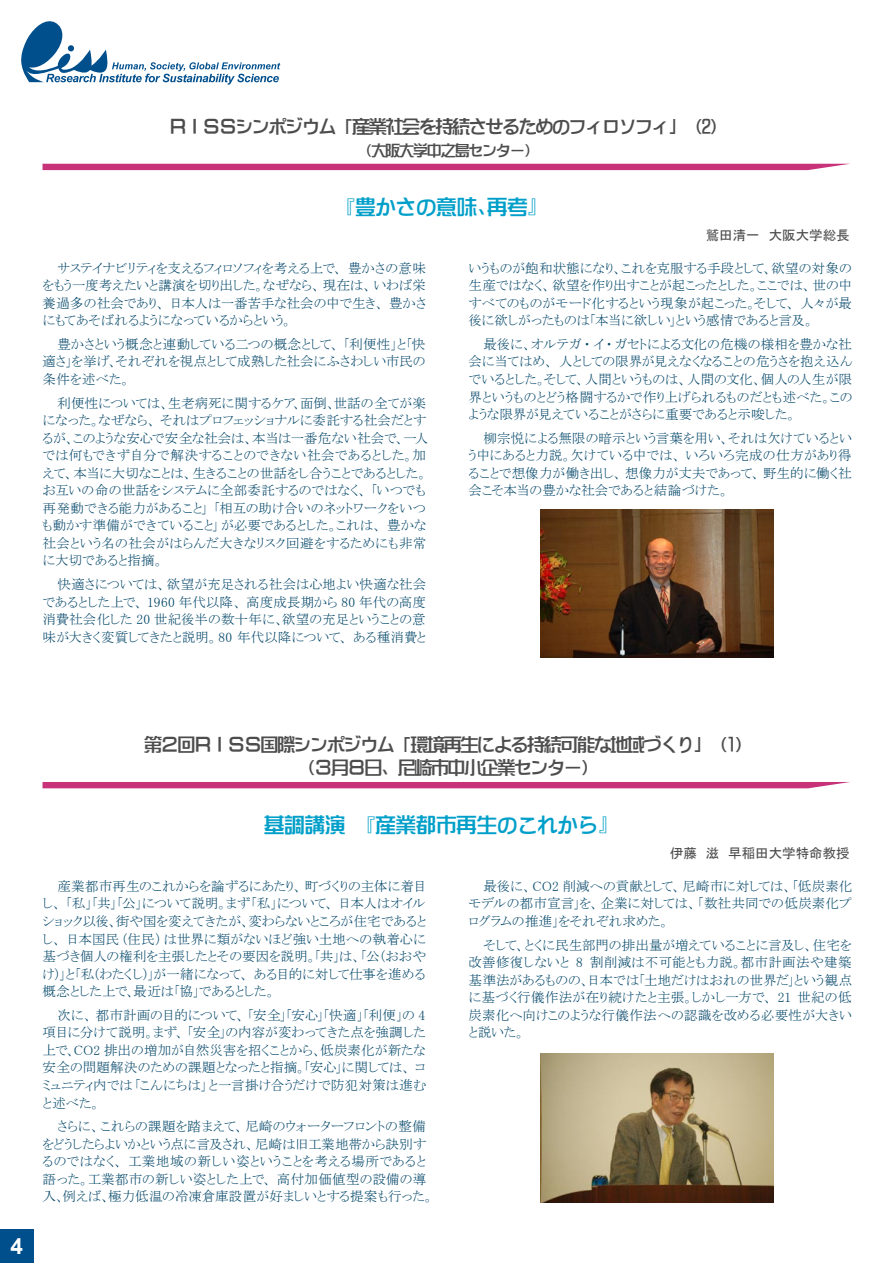
<style>
.page{position:relative;width:893px;height:1263px;background:#fff}
.page>*{position:absolute;margin:0;border:0;box-sizing:border-box;transform-origin:0 0}
.t1{font:700 22.5px "Arial";color:#fff}
.t2{font:20.25px "Singeitai EG Extra SJIS";color:#009fc9}
.t3{font:18px/22.5px "Singeitai EG Extra SJIS";letter-spacing:-.075em;color:#4d4d4d;text-align:center}
.t4{font:15px "Singeitai EG Extra SJIS";letter-spacing:-.075em;color:#4d4d4d}
.t5{font:13.5px/17.5px "MS P Mincho";letter-spacing:.005em;color:#004568;text-align:justify}
.t6{font:13.5px "MS P Gothic";color:#4d4d4d}
</style>
<div class="page">
<div style="left:0;top:1229px;width:34px;height:34px;background:#004f8d"></div>
<svg style="left:21px;top:21px;width:259px;height:64px"></svg>
<div style="left:43px;top:164px;width:805px;height:6px;background:#c73279"></div>
<div style="left:43px;top:782px;width:807px;height:6px;background:#c73279"></div>
<img style="left:540px;top:509px;width:234px;height:149px">
<img style="left:540px;top:1053px;width:234px;height:149px">
<p class="t3" style="left:169px;top:115px;width:560px">ＲＩＳＳシンポジウム「産業社会を持続させるためのフィロソフィ」（2）</p>
<p class="t4" style="left:358px;top:143px;width:183px">（大阪大学中之島センター）</p>
<p class="t2" style="left:335px;top:196px;width:214px">『豊かさの意味、再考』</p>
<p class="t6" style="left:706px;top:228px;width:145px">鷲田清一　大阪大学総長</p>
<p class="t5" style="left:43px;top:259px;width:385px;text-indent:15px">サステイナビリティを支えるフィロソフィを考える上で、豊かさの意味をもう一度考えたいと講演を切り出した。なぜなら、現在は、いわば栄養過多の社会であり、日本人は一番苦手な社会の中で生き、豊かさにもてあそばれるようになっているからという。</p>
<p class="t5" style="left:43px;top:335px;width:385px;text-indent:15px">豊かさという概念と連動している二つの概念として、「利便性」と「快適さ」を挙げ、それぞれを視点として成熟した社会にふさわしい市民の条件を述べた。</p>
<p class="t5" style="left:43px;top:394px;width:387px;text-align:left;text-indent:15px">利便性については、生老病死に関するケア、面倒、世話の全てが楽になった。なぜなら、それはプロフェッショナルに委託する社会だとするが、このような安心で安全な社会は、本当は一番危ない社会で、一人では何もできず自分で解決することのできない社会であるとした。加えて、本当に大切なことは、生きることの世話をし合うことであるとした。お互いの命の世話をシステムに全部委託するのではなく、「いつでも再発動できる能力があること」「相互の助け合いのネットワークをいつも動かす準備ができていること」が必要であるとした。これは、豊かな社会という名の社会がはらんだ大きなリスク回避をするためにも非常に大切であると指摘。</p>
<p class="t5" style="left:43px;top:575px;width:385px;text-indent:15px">快適さについては、欲望が充足される社会は心地よい快適な社会であるとした上で、 1960 年代以降、高度成長期から 80 年代の高度消費社会化した 20 世紀後半の数十年に、欲望の充足ということの意味が大きく変質してきたと説明。80 年代以降について、ある種消費と</p>
<p class="t5" style="left:468px;top:259px;width:385px">いうものが飽和状態になり、これを克服する手段として、欲望の対象の生産ではなく、欲望を作り出すことが起こったとした。ここでは、世の中すべてのものがモード化するという現象が起こった。そして、人々が最後に欲しがったものは「本当に欲しい」という感情であると言及。</p>
<p class="t5" style="left:468px;top:335px;width:386px;text-indent:15px">最後に、オルテガ・イ・ガセトによる文化の危機の様相を豊かな社会に当てはめ、人としての限界が見えなくなることの危うさを抱え込んでいるとした。そして、人間というものは、人間の文化、個人の人生が限界というものとどう格闘するかで作り上げられるものだとも述べた。このような限界が見えていることがさらに重要であると示唆した。</p>
<p class="t5" style="left:468px;top:429px;width:385px;text-indent:15px">柳宗悦による無限の暗示という言葉を用い、それは欠けているという中にあると力説。欠けている中では、いろいろ完成の仕方があり得ることで想像力が働き出し、想像力が丈夫であって、野生的に働く社会こそ本当の豊かな社会であると結論づけた。</p>
<p class="t1" style="left:11px;top:1231px;width:14px">4</p>
<p class="t3" style="left:144px;top:734px;width:610px">第２回ＲＩＳＳ国際シンポジウム「環境再生による持続可能な地域づくり」（1）（３月８日、尼崎市中小企業センター）</p>
<p class="t2" style="left:264px;top:815px;width:356px">基調講演　『産業都市再生のこれから』</p>
<p class="t6" style="left:670px;top:847px;width:181px">伊藤　滋　早稲田大学特命教授</p>
<p class="t5" style="left:43px;top:877px;width:386px;text-indent:15px">産業都市再生のこれからを論ずるにあたり、町づくりの主体に着目し、「私」「共」「公」について説明。まず「私」について、日本人はオイルショック以後、街や国を変えてきたが、変わらないところが住宅であるとし、日本国民（住民）は世界に類がないほど強い土地への執着心に基づき個人の権利を主張したとその要因を説明。「共」は、「公（おおやけ）」と「私（わたくし）」が一緒になって、ある目的に対して仕事を進める概念とした上で、最近は「協」であるとした。</p>
<p class="t5" style="left:43px;top:1006px;width:386px;text-indent:15px">次に、都市計画の目的について、「安全」「安心」「快適」「利便」の 4項目に分けて説明。まず、「安全」の内容が変わってきた点を強調した上で、CO2 排出の増加が自然災害を招くことから、低炭素化が新たな安全の問題解決のための課題となったと指摘。「安心」に関しては、コミュニティ内では「こんにちは」と一言掛け合うだけで防犯対策は進むと述べた。</p>
<p class="t5" style="left:43px;top:1117px;width:393px;text-align:left;text-indent:15px">さらに、これらの課題を踏まえて、尼崎のウォーターフロントの整備をどうしたらよいかという点に言及され、尼崎は旧工業地帯から訣別するのではなく、工業地域の新しい姿ということを考える場所であると語った。工業都市の新しい姿とした上で、高付加価値型の設備の導入、例えば、極力低温の冷凍倉庫設置が好ましいとする提案も行った。</p>
<p class="t5" style="left:468px;top:877px;width:385px;text-indent:15px">最後に、CO2 削減への貢献として、尼崎市に対しては、「低炭素化モデルの都市宣言」を、企業に対しては、「数社共同での低炭素化プログラムの推進」をそれぞれ求めた。</p>
<p class="t5" style="left:468px;top:936px;width:385px;text-indent:15px">そして、とくに民生部門の排出量が増えていることに言及し、住宅を改善修復しないと 8 割削減は不可能とも力説。都市計画法や建築基準法があるものの、日本では「土地だけはおれの世界だ」という観点に基づく行儀作法が在り続けたと主張。しかし一方で、 21 世紀の低炭素化へ向けこのような行儀作法への認識を改める必要性が大きいと説いた。</p>
</div>
